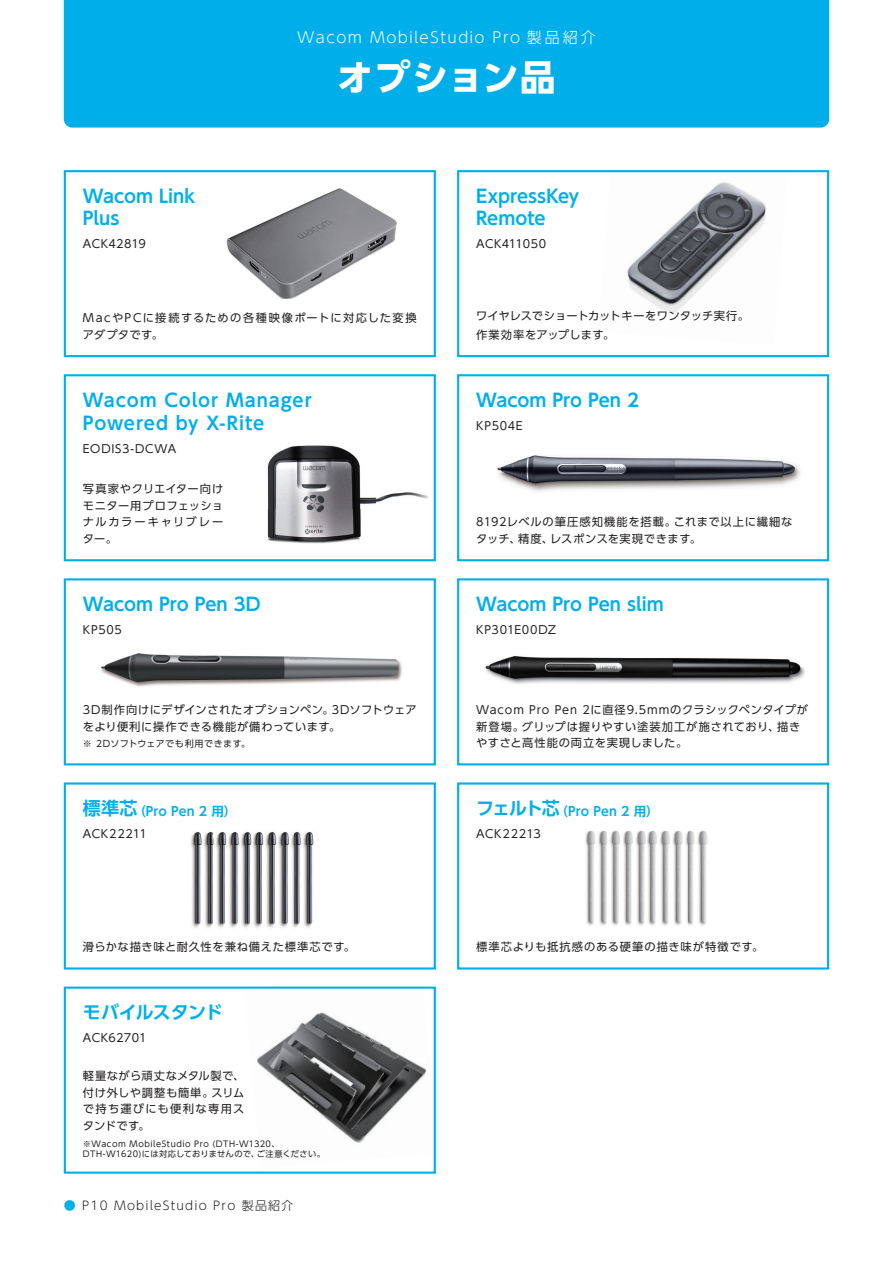
<style>
.page{position:relative;width:893px;height:1263px;background:#fff}
.page>*{position:absolute;margin:0;border:0;box-sizing:border-box;transform-origin:0 0}
.t1{font:700 36px "UD Shin Go Pro";letter-spacing:.03em;color:#fff}
.t2{font:700 18px/22.5px "UD Shin Go Pro De";color:#00afea}
.t3{font:700 18px/22.5px "UD Shin Go Pro De";letter-spacing:.05em;color:#00afea}
.t4{font:700 18px "UD Shin Go Pro De";letter-spacing:-.02em;color:#00afea}
.t5{font:300 15px "UD Shin Go Pro";letter-spacing:.1em;color:#fff}
.t6{font:700 12.6px "UD Shin Go Pro De";color:#00afea}
.t7{font:300 12px "UD Shin Go Pro";letter-spacing:.1em;color:#231f20}
.t8{font:11.25px/16.5px "UD Shin Go Pro";letter-spacing:.055em;color:#231f20}
.t9{font:11.25px/18.6px "UD Shin Go Pro";letter-spacing:.015em;color:#231f20}
.t10{font:11.25px/16.5px "UD Shin Go Pro";letter-spacing:.125em;color:#231f20}
.t11{font:11.25px "UD Shin Go Pro";letter-spacing:.08em;color:#231f20}
.t12{font:11.25px "UD Shin Go Pro";letter-spacing:.03em;color:#231f20}
.t13{font:11.25px "UD Shin Go Pro";letter-spacing:.02em;color:#231f20}
.t14{font:11.25px "UD Shin Go Pro";letter-spacing:.035em;color:#231f20}
.t15{font:9px "UD Shin Go Pro";letter-spacing:.055em;color:#231f20}
.t16{font:8.25px/10.5px "UD Shin Go Pro";letter-spacing:.05em;color:#231f20}
.s1{font-size:18px}
.s2{color:#00afea}
</style>
<div class="page">
<img style="left:257px;top:1012px;width:169px;height:131px">
<img style="left:267px;top:445px;width:161px;height:99px">
<img style="left:627px;top:182px;width:139px;height:131px">
<img style="left:102px;top:654px;width:300px;height:33px">
<img style="left:191px;top:832px;width:123px;height:96px">
<img style="left:585px;top:830px;width:123px;height:96px">
<img style="left:226px;top:188px;width:170px;height:110px">
<img style="left:497px;top:455px;width:303px;height:37px">
<img style="left:486px;top:656px;width:319px;height:28px">
<div style="left:64px;top:0;width:765px;height:128px;background:#00afea"></div>
<div style="left:64px;top:170px;width:372px;height:187px;border:2px solid #00afea"></div>
<div style="left:64px;top:374px;width:372px;height:187px;border:2px solid #00afea"></div>
<div style="left:64px;top:578px;width:372px;height:187px;border:2px solid #00afea"></div>
<div style="left:64px;top:782px;width:372px;height:187px;border:2px solid #00afea"></div>
<div style="left:64px;top:986px;width:372px;height:188px;border:2px solid #00afea"></div>
<div style="left:457px;top:170px;width:372px;height:187px;border:2px solid #00afea"></div>
<div style="left:457px;top:374px;width:372px;height:187px;border:2px solid #00afea"></div>
<div style="left:457px;top:578px;width:372px;height:187px;border:2px solid #00afea"></div>
<div style="left:457px;top:782px;width:372px;height:187px;border:2px solid #00afea"></div>
<h3 class="t5" style="left:297px;top:25px;width:300px">Wacom MobileStudio Pro 製品紹介</h3>
<h2 class="t2" style="left:83px;top:184px;width:114px">Wacom Link<br>Plus</h2>
<p class="t13" style="left:83px;top:235px;width:65px">ACK42819</p>
<h1 class="t1" style="left:337px;top:48px;width:220px">オプション品</h1>
<h2 class="t2" style="left:476px;top:184px;width:104px">ExpressKey<br>Remote</h2>
<p class="t12" style="left:476px;top:235px;width:72px">ACK411050</p>
<p class="t10" style="left:83px;top:309px;width:335px">MacやPCに接続するための各種映像ポートに対応した変換アダプタです。</p>
<h2 class="t3" style="left:83px;top:388px;width:231px">Wacom Color Manager<br>Powered by X-Rite</h2>
<p class="t8" style="left:83px;top:440px;width:95px">EODIS3-DCWA</p>
<p class="t8" style="left:83px;top:481px;width:142px;text-align:justify">写真家やクリエイター向けモニター用プロフェッショナルカラーキャリブレーター。</p>
<h2 class="t2" style="left:83px;top:593px;width:179px">Wacom Pro Pen 3D</h2>
<p class="t8" style="left:83px;top:621px;width:40px">KP505</p>
<p class="t8" style="left:83px;top:701px;width:335px">3D制作向けにデザインされたオプションペン。3Dソフトウェアをより便利に操作できる機能が備わっています。</p>
<p class="t15" style="left:83px;top:737px;width:169px">※ 2Dソフトウェアでも利用できます。</p>
<p class="t6" style="left:83px;top:800px;width:155px"><span class="s1">標準芯</span>（Pro Pen 2 用）</p>
<p class="t8" style="left:83px;top:825px;width:66px">ACK22211</p>
<p class="t8" style="left:83px;top:938px;width:274px">滑らかな描き味と耐久性を兼ね備えた標準芯です。</p>
<h2 class="t4" style="left:83px;top:998px;width:141px">モバイルスタンド</h2>
<p class="t14" style="left:83px;top:1029px;width:65px">ACK62701</p>
<p class="t8" style="left:83px;top:1067px;width:163px;text-align:justify">軽量ながら頑丈なメタル製で、付け外しや調整も簡単。スリムで持ち運びにも便利な専用スタンドです。</p>
<p class="t16" style="left:83px;top:1138px;width:244px">※Wacom MobileStudio Pro (DTH-W1320、<br>DTH-W1620)には対応しておりませんので、ご注意ください。</p>
<p class="t7" style="left:64px;top:1195px;width:231px"><span class="s2">●</span> P10 MobileStudio Pro 製品紹介</p>
<p class="t9" style="left:476px;top:306px;width:274px">ワイヤレスでショートカットキーをワンタッチ実行。作業効率をアップします。</p>
<h2 class="t2" style="left:476px;top:388px;width:164px">Wacom Pro Pen 2</h2>
<p class="t8" style="left:476px;top:417px;width:48px">KP504E</p>
<p class="t8" style="left:476px;top:514px;width:318px">8192レベルの筆圧感知機能を搭載。これまで以上に繊細なタッチ、精度、レスポンスを実現できます。</p>
<h2 class="t2" style="left:476px;top:593px;width:189px">Wacom Pro Pen slim</h2>
<p class="t8" style="left:476px;top:621px;width:82px">KP301E00DZ</p>
<p class="t8" style="left:476px;top:701px;width:333px">Wacom Pro Pen 2に直径9.5mmのクラシックペンタイプが新登場。グリップは握りやすい塗装加工が施されており、描きやすさと高性能の両立を実現しました。</p>
<p class="t6" style="left:476px;top:800px;width:184px"><span class="s1">フェルト芯</span>（Pro Pen 2 用）</p>
<p class="t8" style="left:476px;top:825px;width:66px">ACK22213</p>
<p class="t11" style="left:476px;top:938px;width:289px">標準芯よりも抵抗感のある硬筆の描き味が特徴です。</p>
</div>
